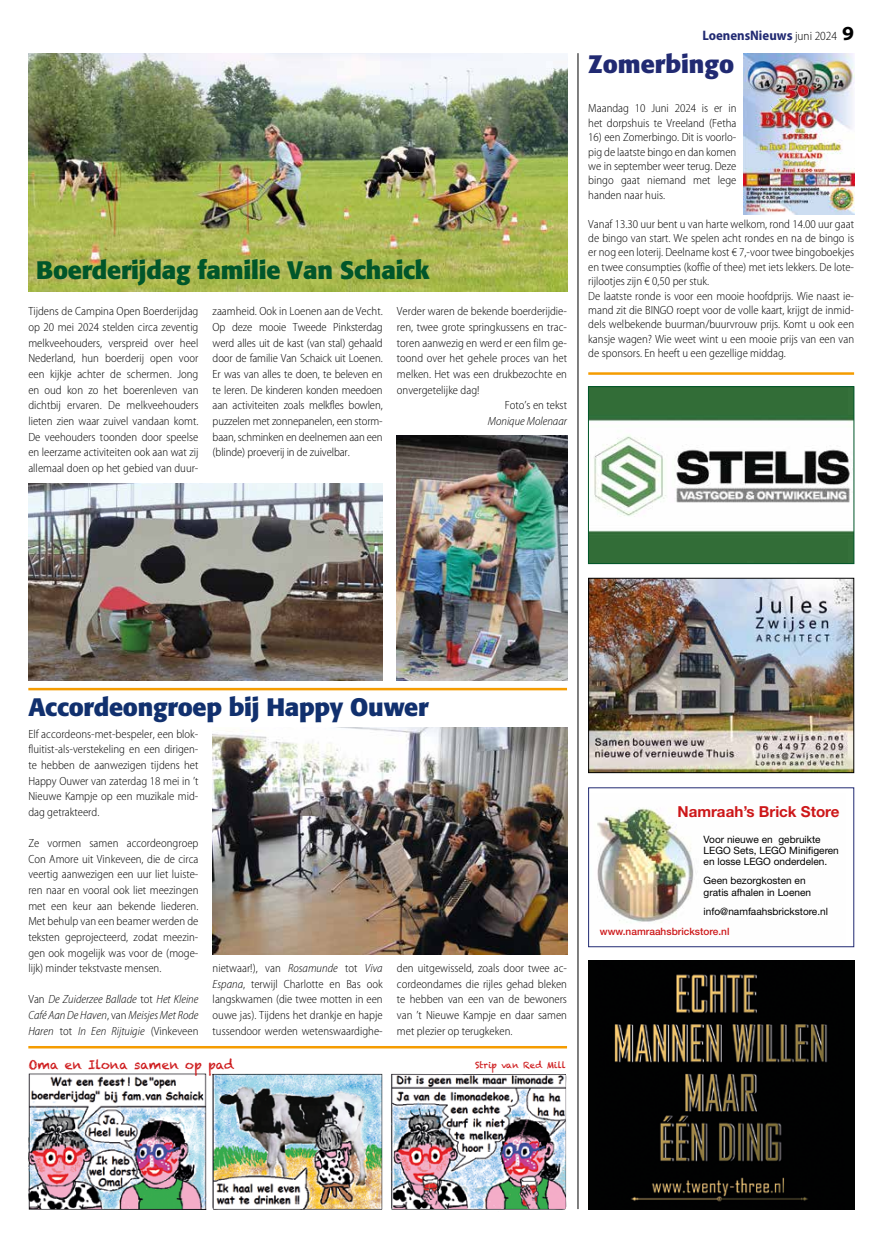
<style>
.page{position:relative;width:886px;height:1241px;background:#fff}
.page>*{position:absolute;margin:0;border:0;box-sizing:border-box;transform-origin:0 0}
.t1{font:700 25px "Formata";letter-spacing:-.01em;color:#00562a}
.t2{font:700 25px "Formata";letter-spacing:-.01em;color:#11306e}
.t3{font:700 25px "Formata";color:#212a72}
.t4{font:700 15.12px "Helvetica Neue LT Std";color:#cd1719}
.t5{font:700 semi-condensed 13.75px "Myriad Pro";color:#212a72}
.t6{font:12.5px "Chalkduster";color:#cd1719}
.t7{font:300 semi-condensed 11.88px/15.6px "Myriad Pro";color:#000;text-align:justify}
.t8{font:italic 300 semi-condensed 11.88px/15.6px "Myriad Pro";color:#000;text-align:justify}
.t9{font:10.12px/11.4px "Helvetica Neue LT Std";color:#000}
.t10{font:500 10.12px "Helvetica Neue LT Std";color:#cd1719}
.t11{font:8.75px "Chalkduster";color:#cd1719}
.s1{font-stretch:normal}
.s2{font-weight:300;font-size:12.5px;color:#000}
.s3{font-stretch:semi-expanded;font-size:20px;color:#000}
.s4{font-style:normal}
.s5{font-style:italic}
</style>
<div class="page">
<img style="left:28px;top:53px;width:539px;height:238px">
<hr style="left:578px;top:53px;width:1px;height:1155px;background:#000">
<img style="left:397px;top:435px;width:170px;height:245px">
<img style="left:590px;top:580px;width:262px;height:190px">
<div style="left:588px;top:578px;width:266px;height:194px;border:1px solid #000"></div>
<img style="left:28px;top:483px;width:355px;height:197px">
<img style="left:28px;top:1073px;width:539px;height:137px">
<img style="left:213px;top:727px;width:354px;height:227px">
<hr style="left:28px;top:687px;width:539px;height:3px;background:#f59c00">
<hr style="left:28px;top:1045px;width:539px;height:3px;background:#f59c00">
<img style="left:743px;top:53px;width:111px;height:161px">
<hr style="left:588px;top:372px;width:266px;height:3px;background:#f59c00">
<img style="left:588px;top:960px;width:266px;height:248px">
<img style="left:597px;top:808px;width:97px;height:115px">
<img style="left:590px;top:388px;width:262px;height:173px">
<div style="left:588px;top:386px;width:266px;height:177px;border:1px solid #00562a"></div>
<h1 class="t1" style="left:36px;top:255px;width:395px">Boerderijdag familie Van Schaick</h1>
<p class="t7" style="left:28px;top:304px;width:172px">Tijdens de Campina Open Boerderijdag op 20 mei 2024 stelden circa zeventig melkveehouders, verspreid over heel Nederland, hun boerderij open voor een kijkje achter de schermen. Jong en oud kon zo het boerenleven van dichtbij ervaren. De melkveehouders lieten zien waar zuivel vandaan komt.<br>De veehouders toonden door speelse en leerzame activiteiten ook aan wat zij allemaal doen op het gebied van duur-</p>
<p class="t7" style="left:213px;top:304px;width:172px">zaamheid. Ook in Loenen aan de Vecht.<br>Op deze mooie Tweede Pinksterdag werd alles uit de kast (van stal) gehaald door de familie Van Schaick uit Loenen.<br>Er was van alles te doen, te beleven en te leren. De kinderen konden meedoen aan activiteiten zoals melkfles bowlen, puzzelen met zonnepanelen, een storm&shy;baan, schminken en deelnemen aan een (blinde) proeverij in de zuivelbar.</p>
<p class="t7" style="left:397px;top:304px;width:172px">Verder waren de bekende boerderijdie-</p>
<p class="t7" style="left:397px;top:319px;width:172px">ren, twee grote springkussens en trac-</p>
<p class="t7" style="left:397px;top:335px;width:172px">toren aanwezig en werd er een film ge-</p>
<p class="t7" style="left:397px;top:351px;width:172px">toond over het gehele proces van het</p>
<p class="t7" style="left:397px;top:366px;width:172px">melken. Het was een drukbezochte en</p>
<p class="t7" style="left:397px;top:382px;width:84px">onvergetelijke dag!</p>
<p class="t7" style="left:505px;top:398px;width:64px">Foto’s en tekst</p>
<p class="t8" style="left:488px;top:413px;width:81px">Monique Molenaar</p>
<p class="t5" style="left:702px;top:28px;width:153px">LoenensNieuw<span class="s1">s</span> <span class="s2">juni 2024</span> <span class="s3">9</span></p>
<h1 class="t3" style="left:588px;top:49px;width:147px">Zomerbingo</h1>
<p class="t7" style="left:588px;top:101px;width:150px;line-height:14.4px">Maandag 10 Juni 2024 is er in het dorpshuis te Vreeland (Fetha</p>
<p class="t7" style="left:588px;top:130px;width:150px;line-height:14.4px">16) een Zomerbingo. Dit is voorlo&shy;pig de laatste bingo en dan komen we in september weer terug. Deze bingo gaat niemand met lege handen naar huis.</p>
<p class="t7" style="left:588px;top:217px;width:267px;line-height:14.4px;text-align:left">Vanaf 13.30 uur bent u van harte welkom, rond 14.00 uur gaat de bingo van start. We spelen acht rondes en na de bingo is er nog een loterij. Deelname kost € 7,-voor twee bingoboekjes en twee consumpties (koffie of thee) met iets lekkers. De lote&shy;rijlootjes zijn € 0,50 per stuk.<br>De laatste ronde is voor een mooie hoofdprijs. Wie naast ie&shy;mand zit die BINGO roept voor de volle kaart, krijgt de inmid&shy;dels welbekende buurman/buurvrouw prijs. Komt u ook een kansje wagen? Wie weet wint u een mooie prijs van een van de sponsors. En heeft u een gezellige middag.</p>
<h1 class="t2" style="left:28px;top:691px;width:402px">Accordeongroep bij Happy Ouwer</h1>
<p class="t7" style="left:28px;top:726px;width:172px">Elf accordeons-met-bespeler, een blok&shy;fluitist-als-verstekeling en een dirigen&shy;te hebben de aanwezigen tijdens het Happy Ouwer van zaterdag 18 mei in ’t Nieuwe Kampje op een muzikale mid&shy;dag getrakteerd.</p>
<p class="t7" style="left:28px;top:835px;width:172px">Ze vormen samen accordeongroep Con Amore uit Vinkeveen, die de circa veertig aanwezigen een uur liet luiste&shy;ren naar en vooral ook liet meezingen met een keur aan bekende liederen.<br>Met behulp van een beamer werden de teksten geprojecteerd, zodat meezin&shy;gen ook mogelijk was voor de (moge&shy;lijk) minder tekstvaste mensen.</p>
<p class="t8" style="left:28px;top:991px;width:172px"><span class="s4">Van</span> De Zuiderzee Ballade <span class="s4">tot</span> Het Kleine Café Aan De Haven<span class="s4">, van</span> Meisjes Met Rode Haren <span class="s4">tot</span> In Een Rijtuigie <span class="s4">(Vinkeveen</span></p>
<p class="t7" style="left:213px;top:960px;width:172px">nietwaar!), van <span class="s5">Rosamunde</span> tot <span class="s5">Viva Espana</span>, terwijl Charlotte en Bas ook langskwamen (die twee motten in een ouwe jas). Tijdens het drankje en hapje tussendoor werden wetenswaardighe-</p>
<p class="t7" style="left:397px;top:960px;width:172px">den uitgewisseld, zoals door twee ac&shy;cordeondames die rijles gehad bleken te hebben van een van de bewoners van ’t Nieuwe Kampje en daar samen met plezier op terugkeken.</p>
<p class="t6" style="left:28px;top:1057px;width:207px">Oma en Ilona samen op pad</p>
<p class="t11" style="left:475px;top:1060px;width:92px">Strip van Red Mill</p>
<p class="t4" style="left:677px;top:802px;width:164px">Namraah’s Brick Store</p>
<p class="t9" style="left:703px;top:833px;width:137px">Voor nieuwe en gebruikte<br>LEGO Sets, LEGO Minifigeren en losse LEGO onderdelen.</p>
<p class="t9" style="left:703px;top:874px;width:109px">Geen bezorgkosten en gratis afhalen in Loenen</p>
<p class="t9" style="left:703px;top:905px;width:126px">info@namfaahsbrickstore.nl</p>
<p class="t10" style="left:600px;top:925px;width:131px">www.namraahsbrickstore.nl</p>
</div>
